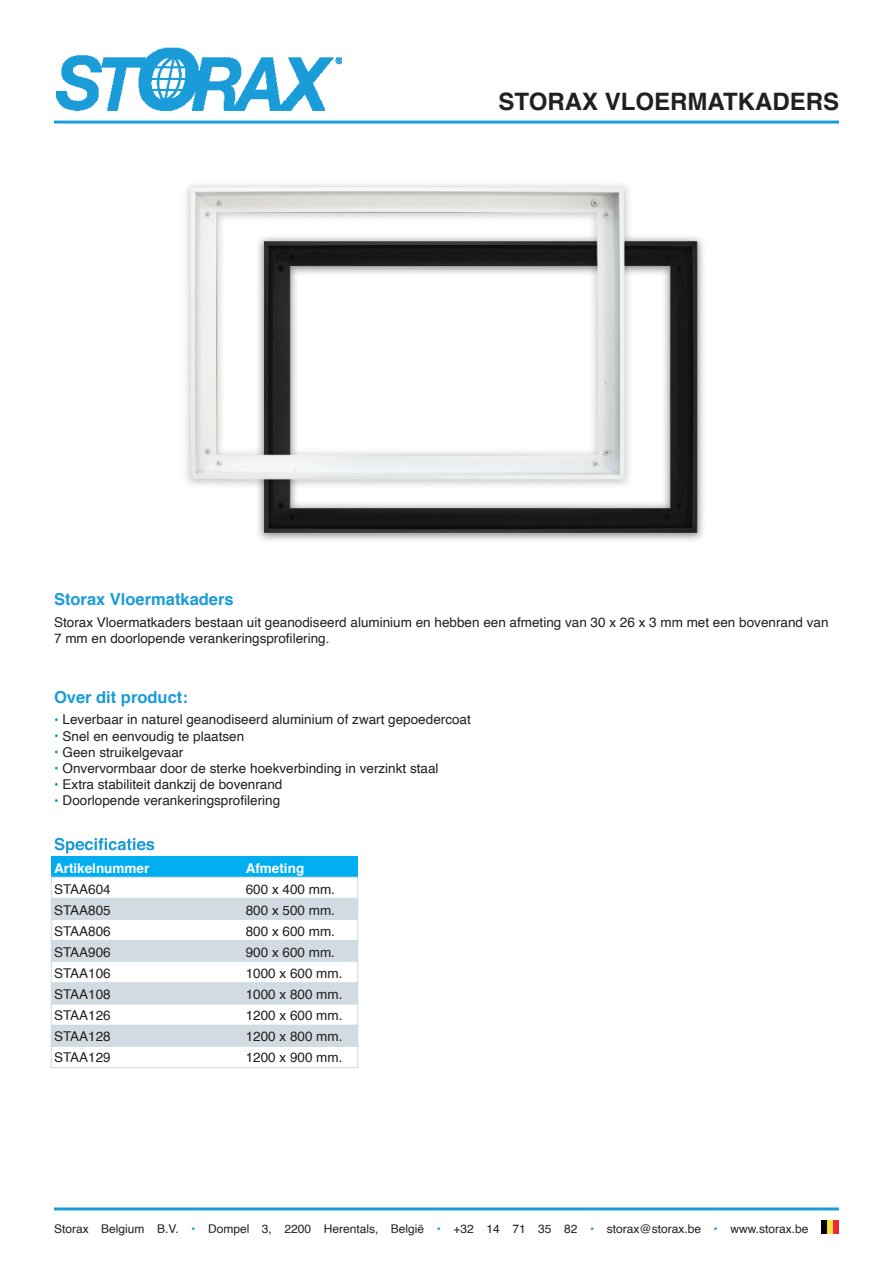
<style>
.page{position:relative;width:893px;height:1263px;background:#fff}
.page>*{position:absolute;margin:0;border:0;box-sizing:border-box;transform-origin:0 0}
.t1{font:700 24px "Helvetica";color:#231f20}
.t2{font:700 16.5px "Helvetica";color:#1a9cd8}
.t3{font:13.5px/21px "Helvetica";color:#231f20}
.t4{font:12px "Helvetica";color:#231f20}
.s1{font-weight:700;color:#fff}
.s2{color:#1a9cd8}
</style>
<div class="page">
<div style="left:51px;top:856px;width:307px;height:21px;background:#00aeef"></div>
<div style="left:51px;top:877px;width:307px;height:22px;border:1px solid #cbdbe4"></div>
<div style="left:51px;top:898px;width:307px;height:21px;background:#d2dbe1"></div>
<div style="left:51px;top:919px;width:307px;height:22px;border:1px solid #cbdbe4"></div>
<div style="left:51px;top:940px;width:307px;height:22px;background:#d2dbe1"></div>
<div style="left:51px;top:961px;width:307px;height:22px;border:1px solid #cbdbe4"></div>
<div style="left:51px;top:983px;width:307px;height:21px;background:#d2dbe1"></div>
<div style="left:51px;top:1004px;width:307px;height:22px;border:1px solid #cbdbe4"></div>
<div style="left:51px;top:1025px;width:307px;height:21px;background:#d2dbe1"></div>
<div style="left:51px;top:1046px;width:307px;height:22px;border:1px solid #cbdbe4"></div>
<img style="left:56px;top:48px;width:286px;height:63px">
<hr style="left:54px;top:121px;width:785px;height:3px;background:#1a9cd8">
<hr style="left:54px;top:1207px;width:785px;height:3px;background:#1a9cd8">
<svg style="left:55px;top:838px;width:99px;height:15px"></svg>
<img style="left:822px;top:1220px;width:16px;height:13px">
<img style="left:186px;top:184px;width:518px;height:357px">
<p class="t2" style="left:54px;top:589px;width:181px">Storax Vloermatkaders</p>
<p class="t1" style="left:498px;top:87px;width:342px">STORAX VLOERMATKADERS</p>
<p class="t3" style="left:54px;top:614px;width:776px;line-height:16.2px">Storax Vloermatkaders bestaan uit geanodiseerd aluminium en hebben een afmeting van 30 x 26 x 3 mm met een bovenrand van<br>7 mm en doorlopende verankeringsprofilering.</p>
<p class="t2" style="left:54px;top:687px;width:135px">Over dit product:</p>
<p class="t3" style="left:63px;top:709px;width:410px">Leverbaar in naturel geanodiseerd aluminium of zwart gepoedercoat</p>
<p class="t3" style="left:63px;top:726px;width:183px">Snel en eenvoudig te plaatsen</p>
<p class="t3" style="left:63px;top:742px;width:122px">Geen struikelgevaar</p>
<p class="t3" style="left:63px;top:758px;width:377px">Onvervormbaar door de sterke hoekverbinding in verzinkt staal</p>
<p class="t3" style="left:63px;top:774px;width:221px">Extra stabiliteit dankzij de bovenrand</p>
<p class="t3" style="left:63px;top:790px;width:219px">Doorlopende verankeringsprofilering</p>
<p class="t3" style="left:54px;top:858px;width:97px"><span class="s1">Artikelnummer<br></span>STAA604<br>STAA805<br>STAA806<br>STAA906<br>STAA106<br>STAA108<br>STAA126<br>STAA128<br>STAA129</p>
<p class="t3" style="left:246px;top:858px;width:98px"><span class="s1">Afmeting<br></span>600 x 400 mm.<br>800 x 500 mm.<br>800 x 600 mm.<br>900 x 600 mm.<br>1000 x 600 mm.<br>1000 x 800 mm.<br>1200 x 600 mm.<br>1200 x 800 mm.<br>1200 x 900 mm.</p>
<p class="t4" style="left:54px;top:1219px;width:756px">Storax Belgium B.V. <span class="s2">•</span> Dompel 3, 2200 Herentals, België <span class="s2">•</span> +32 14 71 35 82 <span class="s2">•</span> storax@storax.be <span class="s2">•</span> www.storax.be</p>
</div>
